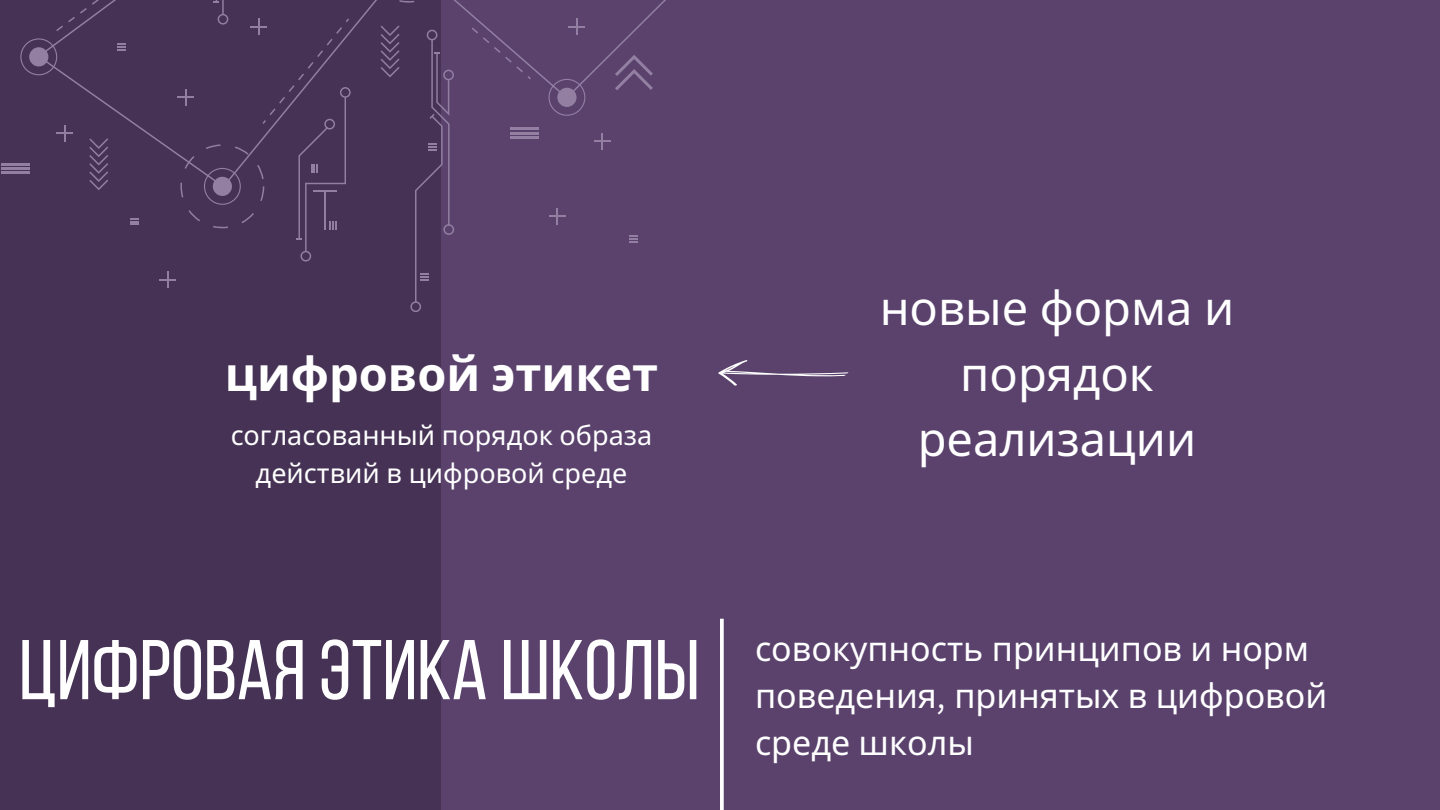
<style>
.page{position:relative;width:1440px;height:810px;background:#5a426d}
.page>*{position:absolute;margin:0;border:0;box-sizing:border-box;transform-origin:0 0}
.t1{font:84.6px "Bebas Neue";color:#fff}
.t2{font:47px/65.2px "Noto Sans";color:#fff;text-align:center}
.t3{font:700 47px "Noto Sans";color:#fff}
.t4{font:34px/47.2px "Noto Sans";color:#fff}
.t5{font:27px/37.5px "Noto Sans";color:#fff;text-align:center}
.s1{font-family:"Canva Sans"}
</style>
<div class="page">
<div style="left:0;top:0;width:440px;height:810px;background:#453254"></div>
<svg style="left:38px;top:0;width:628px;height:155px"></svg>
<svg style="left:20px;top:38px;width:37px;height:37px"></svg>
<svg style="left:548px;top:79px;width:37px;height:37px"></svg>
<svg style="left:56px;top:0;width:43px;height:31px"></svg>
<svg style="left:367px;top:0;width:84px;height:3px"></svg>
<svg style="left:472px;top:28px;width:59px;height:51px"></svg>
<svg style="left:615px;top:55px;width:38px;height:35px"></svg>
<svg style="left:381px;top:25px;width:19px;height:52px"></svg>
<svg style="left:89px;top:138px;width:19px;height:52px"></svg>
<svg style="left:594px;top:133px;width:17px;height:17px"></svg>
<svg style="left:549px;top:208px;width:16px;height:17px"></svg>
<svg style="left:159px;top:272px;width:17px;height:16px"></svg>
<svg style="left:57px;top:125px;width:16px;height:16px"></svg>
<svg style="left:568px;top:18px;width:17px;height:17px"></svg>
<hr style="left:510px;top:127px;width:29px;height:3px;background:#927fa2">
<hr style="left:510px;top:132px;width:29px;height:3px;background:#927fa2">
<hr style="left:510px;top:136px;width:29px;height:3px;background:#927fa2">
<hr style="left:1px;top:163px;width:28px;height:2px;background:#927fa2">
<hr style="left:1px;top:167px;width:28px;height:3px;background:#927fa2">
<hr style="left:1px;top:172px;width:28px;height:2px;background:#927fa2">
<svg style="left:118px;top:43px;width:8px;height:8px"></svg>
<svg style="left:630px;top:236px;width:8px;height:7px"></svg>
<svg style="left:131px;top:218px;width:8px;height:7px"></svg>
<svg style="left:410px;top:30px;width:44px;height:282px"></svg>
<svg style="left:177px;top:0;width:174px;height:262px"></svg>
<svg style="left:720px;top:619px;width:4px;height:191px"></svg>
<svg style="left:718px;top:360px;width:131px;height:26px"></svg>
<p class="t3" style="left:225px;top:340px;width:435px">цифровой этикет</p>
<p class="t5" style="left:231px;top:416px;width:423px">согласованный порядок образа действий в цифровой среде</p>
<p class="t2" style="left:880px;top:275px;width:356px">новые форма и порядок реализации</p>
<p class="t1" style="left:18px;top:636px;width:683px">Цифроваяэтика школы</p>
<p class="t4" style="left:755px;top:624px;width:574px">совокупность принципов и норм поведения<span class="s1">,</span> принятых в цифровой среде школы</p>
</div>
